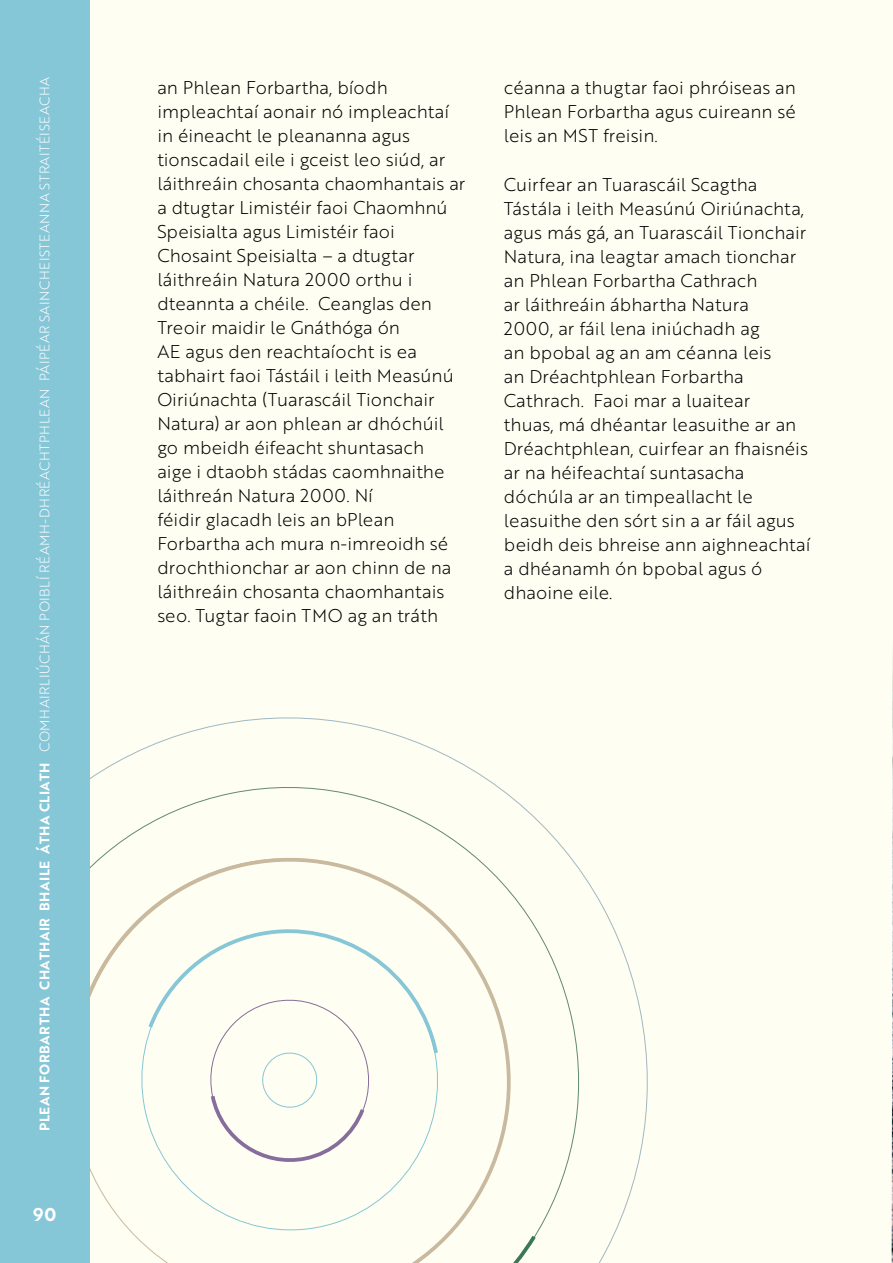
<style>
.page{position:relative;width:893px;height:1263px;background:#fffef2}
.page>*{position:absolute;margin:0;border:0;box-sizing:border-box;transform-origin:0 0}
.t1{font:18px/24px "Brother 1816 Light";color:#000}
.t2{font:18px "Brother 1816 Bold";color:#fff}
.t3{font:13.5px "Brother 1816 Light";letter-spacing:.04em;color:#fff}
.s1{font-family:"Brother 1816 Bold"}
</style>
<div class="page">
<img style="left:892px;top:658px;width:1px;height:605px">
<svg style="left:90px;top:761px;width:515px;height:502px"></svg>
<svg style="left:90px;top:840px;width:439px;height:423px"></svg>
<svg style="left:281px;top:1231px;width:258px;height:32px"></svg>
<svg style="left:145px;top:918px;width:295px;height:249px"></svg>
<div style="left:0;top:0;width:90px;height:1263px;background:#85c6d7"></div>
<p class="t3" style="left:35px;top:1131px;width:1055px;rotate:-90deg"><span class="s1">PLEAN FORBARTHA CHATHAIR BHAILE ÁTHA CLIATH</span> COMHAIRLIÚCHÁN POIBLÍ RÉAMH-DHRÉACHTPHLEAN PÁIPÉAR SAINCHEISTEANNA STRAITÉISEACHA</p>
<p class="t2" style="left:33px;top:1200px;width:24px">90</p>
<p class="t1" style="left:157px;top:75px;width:310px">an Phlean Forbartha, bíodh impleachtaí aonair nó impleachtaí in éineacht le pleananna agus tionscadail eile i gceist leo siúd, ar láithreáin chosanta chaomhantais ar a dtugtar Limistéir faoi Chaomhnú<br>Speisialta agus Limistéir faoi<br>Chosaint Speisialta – a dtugtar láithreáin Natura 2000 orthu i dteannta a chéile. Ceanglas den<br>Treoir maidir le Gnáthóga ón<br>AE agus den reachtaíocht is ea tabhairt faoi Tástáil i leith Measúnú<br>Oiriúnachta (Tuarascáil Tionchair<br>Natura) ar aon phlean ar dhóchúil go mbeidh éifeacht shuntasach<br>aige i dtaobh stádas caomhnaithe láithreán Natura 2000. Ní<br>féidir glacadh leis an bPlean<br>Forbartha ach mura n-imreoidh sé drochthionchar ar aon chinn de na láithreáin chosanta chaomhantais seo. Tugtar faoin TMO ag an tráth</p>
<p class="t1" style="left:504px;top:74px;width:293px;text-align:justify">céanna a thugtar faoi phróiseas an Phlean Forbartha agus cuireann sé leis an MST freisin.</p>
<p class="t1" style="left:504px;top:172px;width:308px">Cuirfear an Tuarascáil Scagtha<br>Tástála i leith Measúnú Oiriúnachta, agus más gá, an Tuarascáil Tionchair<br>Natura, ina leagtar amach tionchar an Phlean Forbartha Cathrach<br>ar láithreáin ábhartha Natura<br>2000, ar fáil lena iniúchadh ag<br>an bpobal ag an am céanna leis<br>an Dréachtphlean Forbartha<br>Cathrach. Faoi mar a luaitear<br>thuas, má dhéantar leasuithe ar an<br>Dréachtphlean, cuirfear an fhaisnéis ar na héifeachtaí suntasacha dóchúla ar an timpeallacht le leasuithe den sórt sin a ar fáil agus beidh deis bhreise ann aighneachtaí a dhéanamh ón bpobal agus ó dhaoine eile.</p>
</div>
